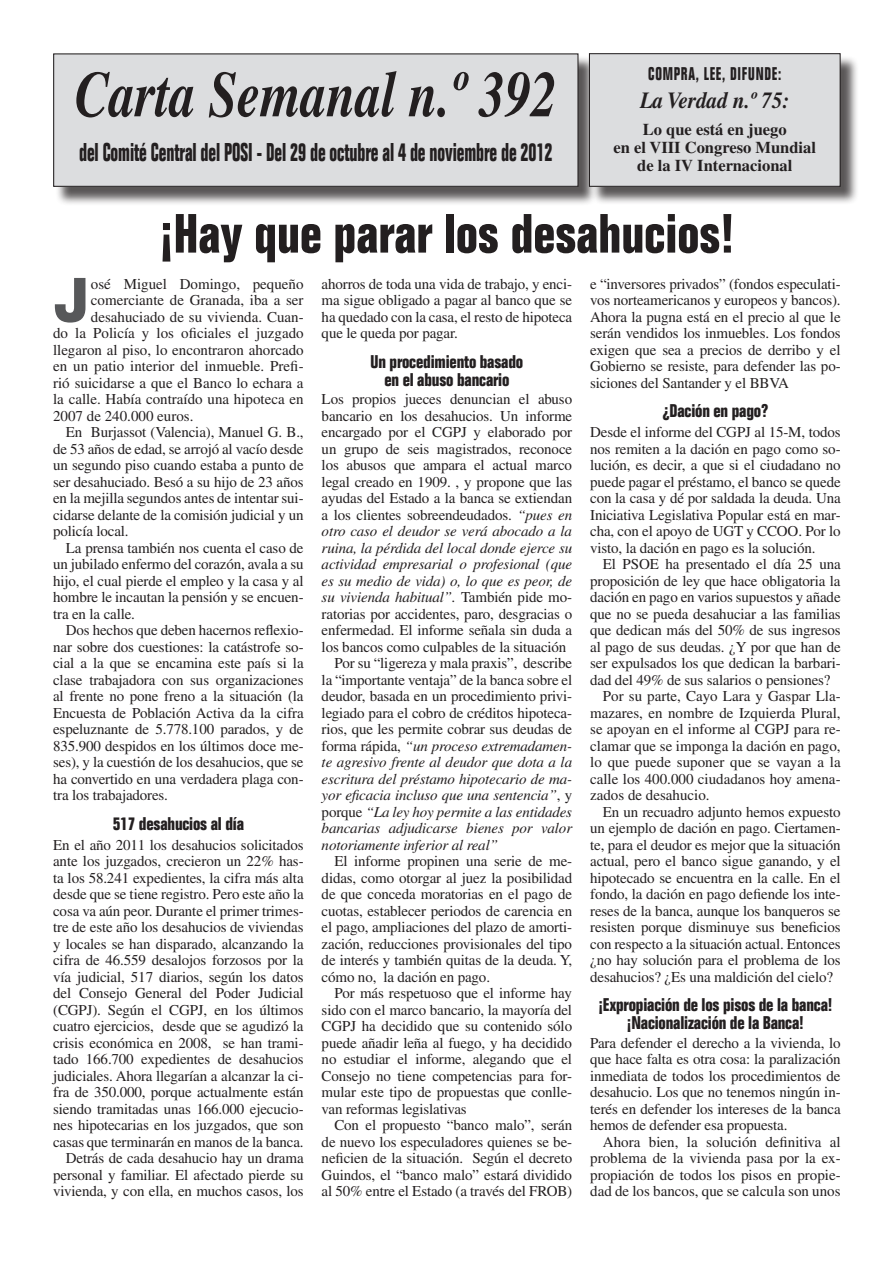
<style>
.page{position:relative;width:893px;height:1263px;background:#fff}
.page>*{position:absolute;margin:0;border:0;box-sizing:border-box;transform-origin:0 0}
.t1{font:italic 700 64.8px "Times LT Std";color:#231f20;scale:.8 1}
.t2{font:800 61.2px "Helvetica Neue LT Std";color:#57585a}
.t3{font:700 condensed 54px "Folio Std";color:#231f20}
.t4{font:700 condensed 25.2px "Folio Std";letter-spacing:-.005em;color:#231f20;scale:.75 1}
.t5{font:italic 700 23.1px "Times LT Std";color:#231f20;scale:.91 1}
.Normal__Web{font:700 condensed 18px "Folio Std";letter-spacing:-.01em;color:#231f20}
.Normal__Web-2{font:700 condensed 18px "Folio Std";letter-spacing:.05em;color:#231f20;scale:.83 1}
.t6{font:700 16.5px "Times LT Std";color:#231f20}
.Normal__Web-3{font:15px/16.5px "Times LT Std";letter-spacing:-.01em;color:#231f20;text-align:justify}
.Normal__Web-4{font:italic 15px/16.5px "Times LT Std";letter-spacing:-.01em;color:#231f20;text-align:justify}
.s1{font-style:italic}
.s2{font-style:normal}
</style>
<div class="page">
<div style="left:55px;top:56px;width:542px;height:150px;background:#231f20;opacity:.75"></div>
<div style="left:54px;top:54px;width:524px;height:132px;background:#dcdddf"></div>
<div style="left:53px;top:53px;width:525px;height:134px;border:1px solid #231f20"></div>
<div style="left:591px;top:55px;width:269px;height:151px;background:#231f20;opacity:.75"></div>
<div style="left:589px;top:54px;width:251px;height:132px;background:#dcdddf"></div>
<div style="left:589px;top:53px;width:252px;height:134px;border:1px solid #231f20"></div>
<p class="t1" style="left:75px;top:57px;width:604px">Carta Semanal n.º 392</p>
<p class="t4" style="left:79px;top:138px;width:633px">del Comité Central del POSI - Del 29 de octubre al 4 de noviembre de 2012</p>
<p class="Normal__Web-2" style="left:648px;top:64px;width:162px">COMPRA, LEE, DIFUNDE:</p>
<p class="t5" style="left:640px;top:87px;width:166px">La Verdad n.º 75:</p>
<p class="t6" style="left:643px;top:119px;width:145px">Lo que está en juego</p>
<p class="t6" style="left:614px;top:137px;width:204px">en el VIII Congreso Mundial</p>
<p class="t6" style="left:637px;top:155px;width:157px">de la IV Internacional</p>
<p class="t3" style="left:159px;top:204px;width:576px">¡Hay que parar los desahucios!</p>
<p class="t2" style="left:53px;top:263px;width:38px">J</p>
<p class="Normal__Web-3" style="left:91px;top:275px;width:214px">osé Miguel Domingo, pequeño</p>
<p class="Normal__Web-3" style="left:91px;top:292px;width:214px">comerciante de Granada, iba a ser</p>
<p class="Normal__Web-3" style="left:91px;top:308px;width:214px">desahuciado de su vivienda. Cuan-</p>
<p class="Normal__Web-3" style="left:53px;top:325px;width:252px">do la Policía y los oficiales el juzgado</p>
<p class="Normal__Web-3" style="left:53px;top:341px;width:252px">llegaron al piso, lo encontraron ahorcado</p>
<p class="Normal__Web-3" style="left:53px;top:358px;width:252px">en un patio interior del inmueble. Prefi-</p>
<p class="Normal__Web-3" style="left:53px;top:374px;width:252px">rió suicidarse a que el Banco lo echara a</p>
<p class="Normal__Web-3" style="left:53px;top:391px;width:252px">la calle. Había contraído una hipoteca en</p>
<p class="Normal__Web-3" style="left:53px;top:407px;width:142px">2007 de 240.000 euros.</p>
<p class="Normal__Web-3" style="left:53px;top:424px;width:252px;text-indent:13px">En Burjassot (Valencia), Manuel G. B., de 53 años de edad, se arrojó al vacío desde un segundo piso cuando estaba a punto de ser desahuciado. Besó a su hijo de 23 años en la mejilla segundos antes de intentar sui&shy;cidarse delante de la comisión judicial y un policía local.</p>
<p class="Normal__Web-3" style="left:53px;top:539px;width:252px;text-indent:13px">La prensa también nos cuenta el caso de un jubilado enfermo del corazón, avala a su hijo, el cual pierde el empleo y la casa y al hombre le incautan la pensión y se encuen&shy;tra en la calle.</p>
<p class="Normal__Web-3" style="left:53px;top:622px;width:252px;text-indent:13px">Dos hechos que deben hacernos reflexio&shy;nar sobre dos cuestiones: la catástrofe so&shy;cial a la que se encamina este país si la clase trabajadora con sus organizaciones al frente no pone freno a la situación (la Encuesta de Población Activa da la cifra espeluznante de 5.778.100 parados, y de 835.900 despidos en los últimos doce me&shy;ses), y la cuestión de los desahucios, que se ha convertido en una verdadera plaga con&shy;tra los trabajadores.</p>
<p class="Normal__Web" style="left:113px;top:813px;width:133px">517 desahucios al día</p>
<p class="Normal__Web-3" style="left:53px;top:836px;width:252px">En el año 2011 los desahucios solicitados ante los juzgados, crecieron un 22% has&shy;ta los 58.241 expedientes, la cifra más alta desde que se tiene registro. Pero este año la cosa va aún peor. Durante el primer trimes&shy;tre de este año los desahucios de viviendas y locales se han disparado, alcanzando la cifra de 46.559 desalojos forzosos por la vía judicial, 517 diarios, según los datos del Consejo General del Poder Judicial (CGPJ). Según el CGPJ, en los últimos cuatro ejercicios, desde que se agudizó la crisis económica en 2008, se han trami&shy;tado 166.700 expedientes de desahucios judiciales. Ahora llegarían a alcanzar la ci&shy;fra de 350.000, porque actualmente están siendo tramitadas unas 166.000 ejecucio&shy;nes hipotecarias en los juzgados, que son casas que terminarán en manos de la banca.</p>
<p class="Normal__Web-3" style="left:53px;top:1150px;width:252px;text-indent:13px">Detrás de cada desahucio hay un drama personal y familiar. El afectado pierde su vivienda, y con ella, en muchos casos, los</p>
<p class="Normal__Web-3" style="left:322px;top:275px;width:252px">ahorros de toda una vida de trabajo, y enci&shy;ma sigue obligado a pagar al banco que se ha quedado con la casa, el resto de hipoteca que le queda por pagar.</p>
<p class="Normal__Web" style="left:371px;top:351px;width:154px">Un procedimiento basado</p>
<p class="Normal__Web" style="left:384px;top:369px;width:127px">en el abuso bancario</p>
<p class="Normal__Web-3" style="left:322px;top:391px;width:252px">Los propios jueces denuncian el abuso bancario en los desahucios. Un informe encargado por el CGPJ y elaborado por un grupo de seis magistrados, reconoce los abusos que ampara el actual marco legal creado en 1909. , y propone que las ayudas del Estado a la banca se extiendan a los clientes sobreendeudados. <span class="s1">“pues en otro caso el deudor se verá abocado a la ruina, la pérdida del local donde ejerce su actividad empresarial o profesional (que es su medio de vida) o, lo que es peor, de su vivienda habitual”.</span> También pide mo&shy;ratorias por accidentes, paro, desgracias o enfermedad. El informe señala sin duda a los bancos como culpables de la situación</p>
<p class="Normal__Web-4" style="left:322px;top:655px;width:252px;text-indent:13px"><span class="s2">Por su “ligereza y mala praxis”, describe la “importante ventaja” de la banca sobre el deudor, basada en un procedimiento privi&shy;legiado para el cobro de créditos hipoteca&shy;rios, que les permite cobrar sus deudas de forma rápida,</span> “un proceso extremadamen&shy;te agresivo frente al deudor que dota a la escritura del préstamo hipotecario de ma&shy;yor eficacia incluso que una sentencia”<span class="s2">, y porque</span> “La ley hoy permite a las entidades bancarias adjudicarse bienes por valor notoriamente inferior al real”</p>
<p class="Normal__Web-3" style="left:322px;top:853px;width:252px;text-indent:13px">El informe propinen una serie de me&shy;didas, como otorgar al juez la posibilidad de que conceda moratorias en el pago de cuotas, establecer periodos de carencia en el pago, ampliaciones del plazo de amorti&shy;zación, reducciones provisionales del tipo de interés y también quitas de la deuda. Y, cómo no, la dación en pago.</p>
<p class="Normal__Web-3" style="left:322px;top:985px;width:252px;text-indent:13px">Por más respetuoso que el informe hay sido con el marco bancario, la mayoría del CGPJ ha decidido que su contenido sólo puede añadir leña al fuego, y ha decidido no estudiar el informe, alegando que el Consejo no tiene competencias para for&shy;mular este tipo de propuestas que conlle&shy;van reformas legislativas</p>
<p class="Normal__Web-3" style="left:322px;top:1117px;width:252px;text-indent:13px">Con el propuesto “banco malo”, serán de nuevo los especuladores quienes se be&shy;neficien de la situación. Según el decreto Guindos, el “banco malo” estará dividido al 50% entre el Estado (a través del FROB)</p>
<p class="Normal__Web-3" style="left:590px;top:275px;width:252px">e “inversores privados” (fondos especulati&shy;vos norteamericanos y europeos y bancos).<br>Ahora la pugna está en el precio al que le serán vendidos los inmuebles. Los fondos exigen que sea a precios de derribo y el Gobierno se resiste, para defender las po&shy;siciones del Santander y el BBVA</p>
<p class="Normal__Web" style="left:662px;top:401px;width:107px">¿Dación en pago?</p>
<p class="Normal__Web-3" style="left:590px;top:424px;width:252px">Desde el informe del CGPJ al 15-M, todos nos remiten a la dación en pago como so&shy;lución, es decir, a que si el ciudadano no puede pagar el préstamo, el banco se quede con la casa y dé por saldada la deuda. Una Iniciativa Legislativa Popular está en mar&shy;cha, con el apoyo de UGT y CCOO. Por lo visto, la dación en pago es la solución.</p>
<p class="Normal__Web-3" style="left:590px;top:556px;width:252px;text-indent:13px">El PSOE ha presentado el día 25 una proposición de ley que hace obligatoria la dación en pago en varios supuestos y añade que no se pueda desahuciar a las familias que dedican más del 50% de sus ingresos al pago de sus deudas. ¿Y por que han de ser expulsados los que dedican la barbari&shy;dad del 49% de sus salarios o pensiones?</p>
<p class="Normal__Web-3" style="left:590px;top:688px;width:252px;text-indent:13px">Por su parte, Cayo Lara y Gaspar Lla&shy;mazares, en nombre de Izquierda Plural, se apoyan en el informe al CGPJ para re&shy;clamar que se imponga la dación en pago, lo que puede suponer que se vayan a la calle los 400.000 ciudadanos hoy amena&shy;zados de desahucio.</p>
<p class="Normal__Web-3" style="left:590px;top:803px;width:252px;text-indent:13px">En un recuadro adjunto hemos expuesto un ejemplo de dación en pago. Ciertamen&shy;te, para el deudor es mejor que la situación actual, pero el banco sigue ganando, y el hipotecado se encuentra en la calle. En el fondo, la dación en pago defiende los inte&shy;reses de la banca, aunque los banqueros se resisten porque disminuye sus beneficios con respecto a la situación actual. Entonces ¿no hay solución para el problema de los desahucios? ¿Es una maldición del cielo?</p>
<p class="Normal__Web" style="left:598px;top:995px;width:236px">¡Expropiación de los pisos de la banca!</p>
<p class="Normal__Web" style="left:627px;top:1013px;width:179px">¡Nacionalización de la Banca!</p>
<p class="Normal__Web-3" style="left:590px;top:1034px;width:252px">Para defender el derecho a la vivienda, lo que hace falta es otra cosa: la paralización inmediata de todos los procedimientos de desahucio. Los que no tenemos ningún in&shy;terés en defender los intereses de la banca hemos de defender esa propuesta.</p>
<p class="Normal__Web-3" style="left:590px;top:1133px;width:252px;text-indent:13px">Ahora bien, la solución definitiva al problema de la vivienda pasa por la ex&shy;propiación de todos los pisos en propie&shy;dad de los bancos, que se calcula son unos</p>
</div>
